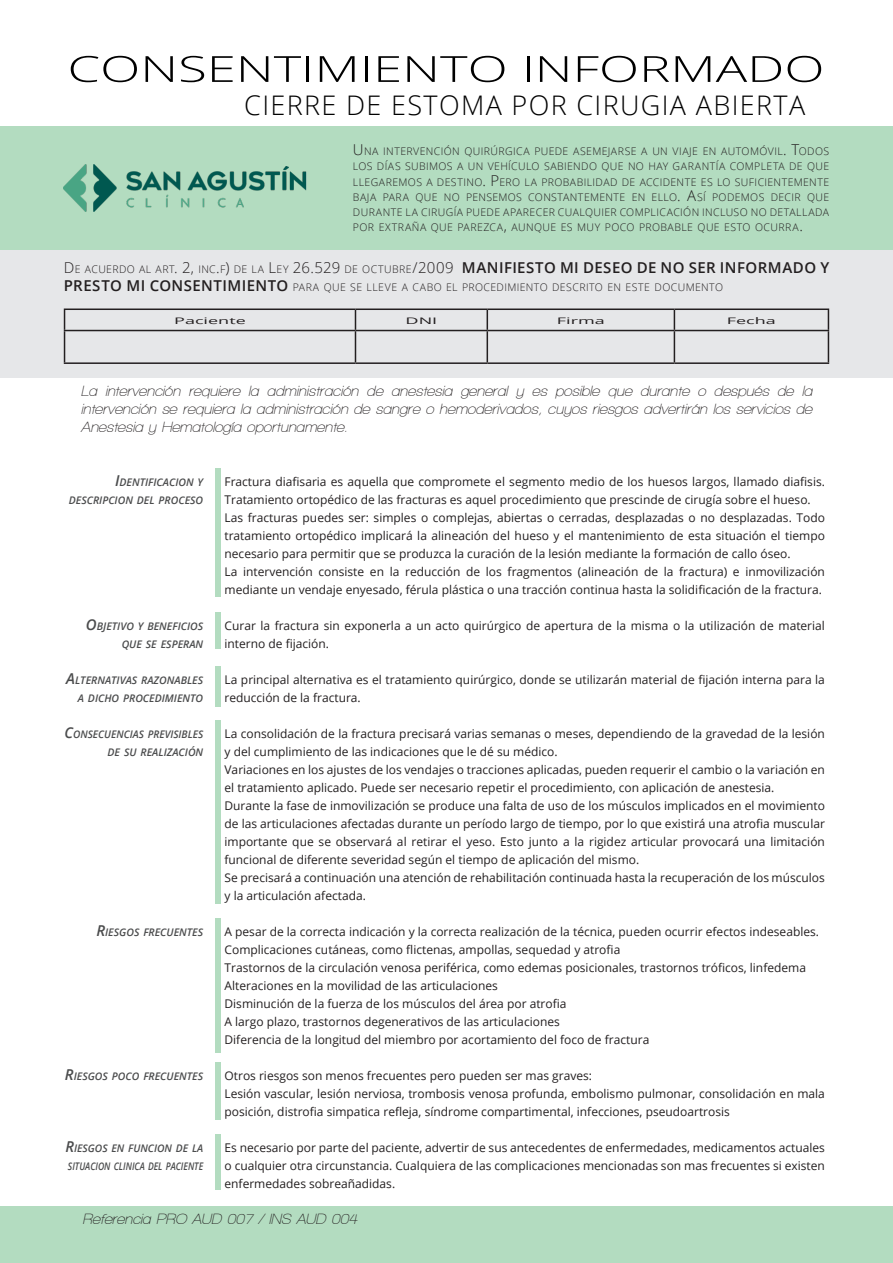
<style>
.page{position:relative;width:893px;height:1263px;background:#fff}
.page>*{position:absolute;margin:0;border:0;box-sizing:border-box;transform-origin:0 0}
.t1{font:300 36px "Open Sans";color:#000;scale:1.46 1}
.SUBTITULO{font:300 27px "Open Sans";letter-spacing:.05em;color:#000}
.bajada{font:italic 600 15px/18px "Walkway";color:#231f20;text-align:justify}
.t2{font:600 15px "Open Sans";letter-spacing:.03em;color:#231f20}
.texto{font:12px/18px "Open Sans";color:#231f20}
.t3{font:300 10.5px/15px "Open Sans";letter-spacing:.04em;color:#231f20;text-align:justify}
.titulos_del_parrafo{font:italic 600 10.5px/18px "Open Sans";color:#4b4c4d;text-align:right}
.titulos_del_parrafo-2{font:italic 600 10.5px/18px "Open Sans";color:#4b4c4d;text-align:right;scale:.96 1}
.titulos_del_parrafo-3{font:italic 600 10.5px "Open Sans";color:#4b4c4d;scale:.82 1}
.t4{font:9px "Open Sans";color:#231f20;scale:2 1}
.s1{font-size:15px}
.s2{font-weight:300}
.s3{font-weight:300;font-size:10.5px}
.s4{font-weight:600;font-size:15px}
</style>
<div class="page">
<div style="left:0;top:126px;width:893px;height:126px;background:#b3dcc0"></div>
<div style="left:0;top:251px;width:893px;height:127px;background:#e6e7e9"></div>
<hr style="left:64px;top:331px;width:1px;height:31px;background:#231f20">
<hr style="left:355px;top:331px;width:1px;height:31px;background:#231f20">
<hr style="left:487px;top:331px;width:1px;height:31px;background:#231f20">
<hr style="left:674px;top:331px;width:1px;height:31px;background:#231f20">
<hr style="left:828px;top:331px;width:1px;height:31px;background:#231f20">
<hr style="left:64px;top:362px;width:291px;height:2px;background:#231f20">
<hr style="left:355px;top:362px;width:132px;height:2px;background:#231f20">
<hr style="left:487px;top:362px;width:187px;height:2px;background:#231f20">
<hr style="left:674px;top:362px;width:155px;height:2px;background:#231f20">
<hr style="left:64px;top:308px;width:291px;height:2px;background:#231f20">
<svg style="left:64px;top:310px;width:1px;height:20px"></svg>
<hr style="left:355px;top:308px;width:132px;height:2px;background:#231f20">
<svg style="left:355px;top:310px;width:1px;height:20px"></svg>
<hr style="left:487px;top:308px;width:187px;height:2px;background:#231f20">
<svg style="left:487px;top:310px;width:1px;height:20px"></svg>
<hr style="left:674px;top:308px;width:155px;height:2px;background:#231f20">
<svg style="left:674px;top:310px;width:1px;height:20px"></svg>
<svg style="left:828px;top:310px;width:1px;height:20px"></svg>
<hr style="left:64px;top:330px;width:291px;height:1px;background:#231f20">
<hr style="left:355px;top:330px;width:132px;height:1px;background:#231f20">
<hr style="left:487px;top:330px;width:187px;height:1px;background:#231f20">
<hr style="left:674px;top:330px;width:155px;height:1px;background:#231f20">
<img style="left:64px;top:164px;width:243px;height:48px">
<div style="left:215px;top:468px;width:5px;height:129px;background:#b3dcc0"></div>
<div style="left:215px;top:612px;width:5px;height:36px;background:#b3dcc0"></div>
<div style="left:215px;top:666px;width:5px;height:40px;background:#b3dcc0"></div>
<div style="left:215px;top:720px;width:5px;height:184px;background:#b3dcc0"></div>
<div style="left:215px;top:918px;width:5px;height:134px;background:#b3dcc0"></div>
<div style="left:215px;top:1062px;width:5px;height:58px;background:#b3dcc0"></div>
<div style="left:215px;top:1134px;width:5px;height:55px;background:#b3dcc0"></div>
<div style="left:0;top:1206px;width:893px;height:57px;background:#b3dcc0"></div>
<h1 class="t1" style="left:67px;top:44px;width:520px">CONSENTIMIENTO INFORMADO</h1>
<p class="SUBTITULO" style="left:244px;top:87px;width:562px">CIERRE DE ESTOMA POR CIRUGIA ABIERTA</p>
<p class="t3" style="left:353px;top:144px;width:478px"><span class="s1">U</span>NA INTERVENCIÓN QU IRÚRGICA PU EDE ASEMEJARSE A U N VIAJE EN AUTOMÓVIL<span class="s1">. T</span>ODOS LOS DÍAS SU BIMOS A U N VEHÍCU LO SABIENDO QU E NO HAY GARANTÍA COMPLETA DE QU E LLEGAREMOS A DESTINO<span class="s1">. P</span>ERO LA PROBABILIDAD DE ACCIDENTE ES LO SU FICIENTEMENTE BAJA PARA QU E NO PENSEMOS CONSTANTEMENTE EN ELLO<span class="s1">. A</span>SÍ PODEMOS DECIR QU E DU RANTE LA CIRUGÍA PU EDE APARECER CUALQU IER COMPLICACIÓN INCLUSO NO DETALLADA POR EXTRAÑA QU E PAREZCA<span class="s1">,</span> AU NQU E ES MUY POCO PROBABLE QU E ESTO OCU RRA<span class="s1">.</span></p>
<p class="t2" style="left:64px;top:257px;width:767px"><span class="s2">D</span><span class="s3">E ACUERDO AL ART</span><span class="s2">. 2,</span> <span class="s3">INC</span><span class="s2">.</span><span class="s3">F</span><span class="s2">)</span> <span class="s3">D E LA</span> <span class="s2">L</span><span class="s3">EY</span> <span class="s2">26.529</span> <span class="s3">D E OCTUBRE</span><span class="s2">/2009</span> MANIFIESTO MI DESEO DE NO SER INFORMADO Y</p>
<p class="t3" style="left:64px;top:279px;width:661px"><span class="s4">PRESTO MI CONSENTIMIENTO</span> PARA QUE SE LLEVE A CABO EL PROCED IMIENTO D ESCRITO EN ESTE DOCUMENTO</p>
<p class="t4" style="left:174px;top:315px;width:37px">Paciente</p>
<p class="t4" style="left:406px;top:315px;width:17px">DNI</p>
<p class="t4" style="left:557px;top:315px;width:25px">Firma</p>
<p class="t4" style="left:727px;top:315px;width:26px">Fecha</p>
<p class="bajada" style="left:81px;top:382px;width:733px">La intervención requiere la administración de anestesia general y es posible que durante o después de la intervención se requiera la administración de sangre o hemoderivados, cuyos riesgos advertirán los servicios de Anestesia y Hematología oportunamente.</p>
<p class="titulos_del_parrafo" style="left:69px;top:473px;width:136px"><span class="s1">I</span>DENTIFICACION Y<br>DESCRIPCION DEL PROCESO</p>
<p class="titulos_del_parrafo" style="left:86px;top:617px;width:119px"><span class="s1">O</span>BJETIVO Y BENEFICIOS<br>QUE SE ESPERAN</p>
<p class="titulos_del_parrafo" style="left:66px;top:671px;width:139px"><span class="s1">A</span>LTERNATIVAS RAZONABLES<br>A DICHO PROCEDIMIENTO</p>
<p class="titulos_del_parrafo-2" style="left:64px;top:725px;width:146px"><span class="s1">C</span>ONSECUENCIAS PREVISIBLES<br>DE SU REALIZACIÓN</p>
<p class="titulos_del_parrafo" style="left:96px;top:923px;width:108px"><span class="s1">R</span>IESGOS FRECUENTES</p>
<p class="titulos_del_parrafo" style="left:65px;top:1067px;width:140px"><span class="s1">R</span>IESGOS POCO FRECUENTES</p>
<p class="texto" style="left:225px;top:472px;width:602px">Fractura diafisaria es aquella que compromete el segmento medio de los huesos largos, llamado diafisis.<br>Tratamiento ortopédico de las fracturas es aquel procedimiento que prescinde de cirugía sobre el hueso.</p>
<p class="texto" style="left:225px;top:508px;width:602px;text-align:justify">Las fracturas puedes ser: simples o complejas, abiertas o cerradas, desplazadas o no desplazadas. Todo tratamiento ortopédico implicará la alineación del hueso y el mantenimiento de esta situación el tiempo necesario para permitir que se produzca la curación de la lesión mediante la formación de callo óseo.</p>
<p class="texto" style="left:225px;top:562px;width:602px">La intervención consiste en la reducción de los fragmentos (alineación de la fractura) e inmovilización mediante un vendaje enyesado, férula plástica o una tracción continua hasta la solidificación de la fractura.</p>
<p class="texto" style="left:225px;top:616px;width:602px">Curar la fractura sin exponerla a un acto quirúrgico de apertura de la misma o la utilización de material interno de fijación.</p>
<p class="texto" style="left:225px;top:670px;width:602px">La principal alternativa es el tratamiento quirúrgico, donde se utilizarán material de fijación interna para la reducción de la fractura.</p>
<p class="texto" style="left:225px;top:724px;width:602px">La consolidación de la fractura precisará varias semanas o meses, dependiendo de la gravedad de la lesión y del cumplimiento de las indicaciones que le dé su médico.</p>
<p class="texto" style="left:225px;top:760px;width:602px">Variaciones en los ajustes de los vendajes o tracciones aplicadas, pueden requerir el cambio o la variación en el tratamiento aplicado. Puede ser necesario repetir el procedimiento, con aplicación de anestesia.</p>
<p class="texto" style="left:225px;top:796px;width:602px;text-align:justify">Durante la fase de inmovilización se produce una falta de uso de los músculos implicados en el movimiento de las articulaciones afectadas durante un período largo de tiempo, por lo que existirá una atrofia muscular importante que se observará al retirar el yeso. Esto junto a la rigidez articular provocará una limitación funcional de diferente severidad según el tiempo de aplicación del mismo.</p>
<p class="texto" style="left:225px;top:868px;width:602px">Se precisará a continuación una atención de rehabilitación continuada hasta la recuperación de los músculos y la articulación afectada.</p>
<p class="texto" style="left:225px;top:922px;width:596px">A pesar de la correcta indicación y la correcta realización de la técnica, pueden ocurrir efectos indeseables.</p>
<p class="texto" style="left:225px;top:940px;width:397px">Complicaciones cutáneas, como flictenas, ampollas, sequedad y atrofia</p>
<p class="texto" style="left:225px;top:958px;width:583px">Trastornos de la circulación venosa periférica, como edemas posicionales, trastornos tróficos, linfedema</p>
<p class="texto" style="left:225px;top:976px;width:275px">Alteraciones en la movilidad de las articulaciones</p>
<p class="texto" style="left:225px;top:994px;width:344px">Disminución de la fuerza de los músculos del área por atrofia</p>
<p class="texto" style="left:225px;top:1012px;width:337px">A largo plazo, trastornos degenerativos de las articulaciones</p>
<p class="texto" style="left:225px;top:1030px;width:426px">Diferencia de la longitud del miembro por acortamiento del foco de fractura</p>
<p class="texto" style="left:225px;top:1066px;width:369px">Otros riesgos son menos frecuentes pero pueden ser mas graves:</p>
<p class="texto" style="left:225px;top:1084px;width:602px">Lesión vascular, lesión nerviosa, trombosis venosa profunda, embolismo pulmonar, consolidación en mala posición, distrofia simpatica refleja, síndrome compartimental, infecciones, pseudoartrosis</p>
<p class="titulos_del_parrafo" style="left:65px;top:1139px;width:139px"><span class="s1">R</span>IESGOS EN FUNCION DE LA</p>
<p class="titulos_del_parrafo-3" style="left:68px;top:1159px;width:166px">SITUACION CLINICA DEL PACIENTE</p>
<p class="texto" style="left:225px;top:1138px;width:602px;text-align:justify">Es necesario por parte del paciente, advertir de sus antecedentes de enfermedades, medicamentos actuales o cualquier otra circunstancia. Cualquiera de las complicaciones mencionadas son mas frecuentes si existen enfermedades sobreañadidas.</p>
<p class="bajada" style="left:82px;top:1210px;width:276px">Referencia PRO AUD 007 / INS AUD 004</p>
</div>
